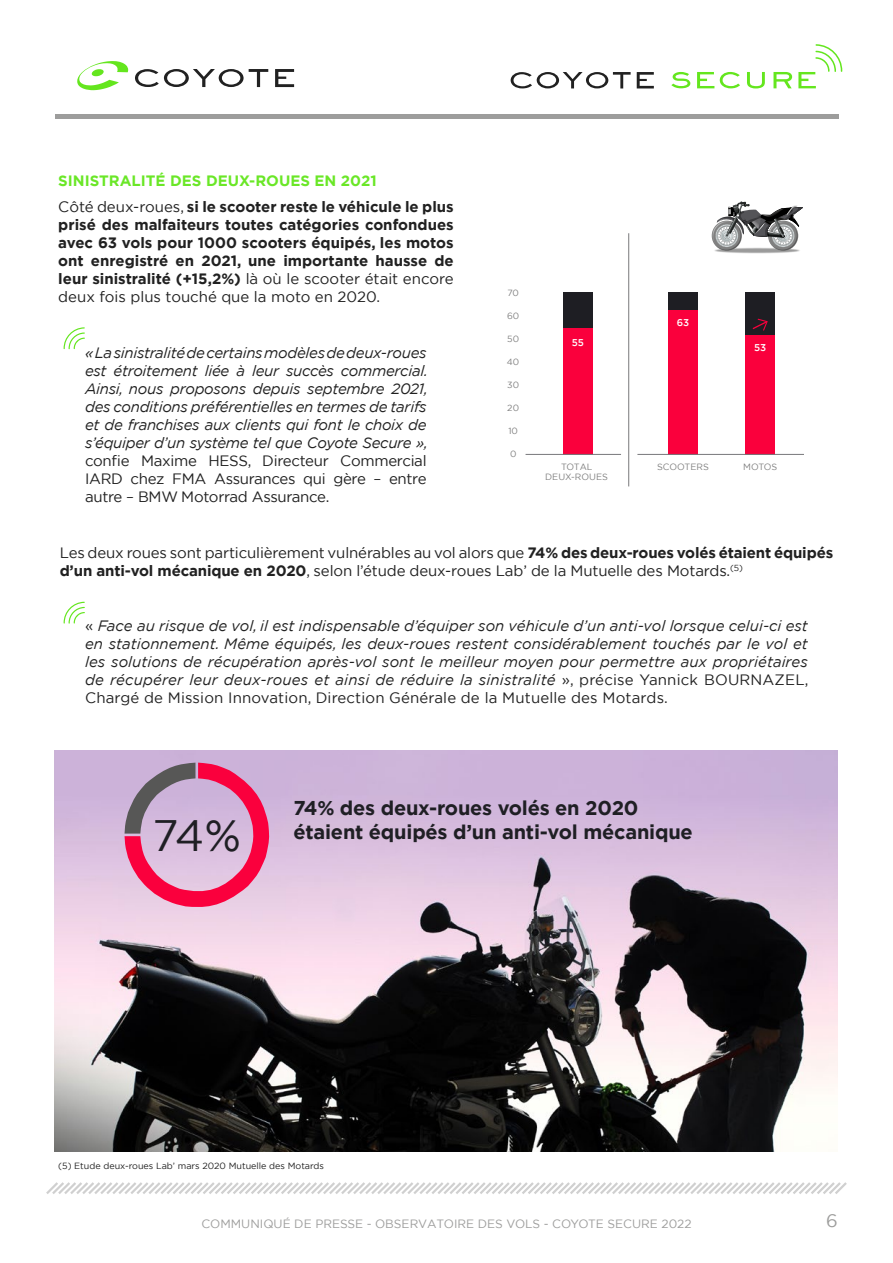
<style>
.page{position:relative;width:893px;height:1263px;background:#fff}
.page>*{position:absolute;margin:0;border:0;box-sizing:border-box;transform-origin:0 0}
.t1{font:700 19.95px/24px "Gotham";letter-spacing:-.01em;color:#1f1f24}
.t2{font:18px "Gotham";color:#9d9d9c}
.t3{font:italic 15px/18px "Gotham";letter-spacing:-.01em;color:#212121;text-align:justify}
.t4{font:700 15px/18px "Gotham";color:#212121}
.t5{font:15px/18px "Gotham";letter-spacing:-.01em;color:#212121}
.t6{font:12px "Gotham";color:#9d9d9c}
.t7{font:500 9.75px "Gotham";color:#fff}
.t8{font:9px "Gotham";color:#212121}
.t9{font:9px/9.9px "Gotham";color:#808080;text-align:center}
.s1{color:#6ae727}
.s2{font-weight:400}
.s3{font-weight:700}
.s4{font-style:normal}
.s5{font-weight:400;font-size:43.95px}
</style>
<div class="page">
<svg style="left:46px;top:1182px;width:801px;height:12px"></svg>
<svg style="left:77px;top:61px;width:51px;height:29px"></svg>
<svg style="left:275px;top:69px;width:19px;height:18px"></svg>
<svg style="left:135px;top:69px;width:133px;height:18px"></svg>
<svg style="left:637px;top:72px;width:17px;height:16px"></svg>
<svg style="left:511px;top:72px;width:120px;height:16px"></svg>
<svg style="left:671px;top:72px;width:19px;height:16px"></svg>
<svg style="left:697px;top:72px;width:17px;height:16px"></svg>
<svg style="left:720px;top:72px;width:20px;height:16px"></svg>
<svg style="left:747px;top:72px;width:18px;height:16px"></svg>
<svg style="left:773px;top:72px;width:19px;height:16px"></svg>
<svg style="left:798px;top:44px;width:44px;height:44px"></svg>
<hr style="left:55px;top:114px;width:783px;height:4px;background:#9d9d9c">
<div style="left:563px;top:292px;width:30px;height:162px;background:#1e1e23"></div>
<div style="left:563px;top:328px;width:30px;height:126px;background:#fa003c"></div>
<div style="left:668px;top:292px;width:30px;height:163px;background:#1e1e23"></div>
<div style="left:668px;top:310px;width:30px;height:145px;background:#fa003c"></div>
<div style="left:745px;top:292px;width:30px;height:163px;background:#1e1e23"></div>
<div style="left:745px;top:335px;width:30px;height:120px;background:#fa003c"></div>
<svg style="left:752px;top:318px;width:16px;height:13px"></svg>
<hr style="left:637px;top:454px;width:167px;height:1px;background:#78787b">
<hr style="left:526px;top:454px;width:95px;height:1px;background:#78787b">
<hr style="left:628px;top:233px;width:1px;height:253px;background:#78787b">
<img style="left:715px;top:251px;width:84px;height:3px">
<svg style="left:712px;top:201px;width:91px;height:50px"></svg>
<img style="left:54px;top:751px;width:784px;height:400px">
<svg style="left:125px;top:763px;width:145px;height:146px;background:#d58baf"></svg>
<svg style="left:63px;top:327px;width:22px;height:22px"></svg>
<svg style="left:63px;top:602px;width:22px;height:22px"></svg>
<p class="t4" style="left:58px;top:167px;width:397px;line-height:26.5px"><span class="s1">SINISTRALITÉ DES DEUX-ROUES EN 2021<br></span><span class="s2">Côté deux-roues,</span> si le scooter reste le véhicule le plus</p>
<p class="t4" style="left:58px;top:216px;width:397px;text-align:justify">prisé des malfaiteurs toutes catégories confondues avec 63 vols pour 1000 scooters équipés, les motos ont enregistré en 2021, une importante hausse de leur sinistralité (+15,2%) <span class="s2">là où le scooter était encore deux fois plus touché que la moto en 2020.</span></p>
<p class="t3" style="left:85px;top:343px;width:344px">« La sinistralité de certains modèles de deux-roues est étroitement liée à leur succès commercial.<br>Ainsi, nous proposons depuis septembre 2021, des conditions préférentielles en termes de tarifs et de franchises aux clients qui font le choix de s’équiper d’un système tel que Coyote Secure »,</p>
<p class="t5" style="left:85px;top:451px;width:343px;text-align:justify">confie Maxime HESS, Directeur Commercial IARD chez FMA Assurances qui gère – entre autre – BMW Motorrad Assurance.</p>
<p class="t9" style="left:507px;top:287px;width:13px">70</p>
<p class="t9" style="left:507px;top:310px;width:14px">60</p>
<p class="t9" style="left:507px;top:333px;width:13px">50</p>
<p class="t9" style="left:507px;top:356px;width:14px">40</p>
<p class="t9" style="left:507px;top:379px;width:13px">30</p>
<p class="t9" style="left:507px;top:402px;width:13px">20</p>
<p class="t9" style="left:508px;top:425px;width:11px">10</p>
<p class="t9" style="left:510px;top:448px;width:8px">0</p>
<p class="t7" style="left:572px;top:336px;width:14px">55</p>
<p class="t9" style="left:545px;top:461px;width:64px">TOTAL<br>DEUX-ROUES</p>
<p class="t7" style="left:677px;top:316px;width:14px">63</p>
<p class="t7" style="left:754px;top:341px;width:14px">53</p>
<p class="t9" style="left:657px;top:461px;width:53px">SCOOTERS</p>
<p class="t9" style="left:743px;top:461px;width:36px">MOTOS</p>
<p class="t5" style="left:60px;top:543px;width:775px">Les deux roues sont particulièrement vulnérables au vol alors que <span class="s3">74% des deux-roues volés étaient équipés d’un anti-vol mécanique en 2020</span>, selon l’étude deux-roues Lab’ de la Mutuelle des Motards.<sup>(5)</sup></p>
<p class="t3" style="left:85px;top:616px;width:725px"><span class="s4">«</span> Face au risque de vol, il est indispensable d’équiper son véhicule d’un anti-vol lorsque celui-ci est en stationnement. Même équipés, les deux-roues restent considérablement touchés par le vol et les solutions de récupération après-vol sont le meilleur moyen pour permettre aux propriétaires de récupérer leur deux-roues et ainsi de réduire la sinistralité <span class="s4">», précise Yannick BOURNAZEL, Chargé de Mission Innovation, Direction Générale de la Mutuelle des Motards.</span></p>
<h1 class="t1" style="left:153px;top:796px;width:542px;text-indent:141px">74% des deux-roues volés en 2020<br><span class="s5">74%</span> étaient équipés d’un anti-vol mécanique</h1>
<p class="t8" style="left:58px;top:1160px;width:267px">(5) Etude deux-roues Lab’ mars 2020 Mutuelle des Motards</p>
<p class="t6" style="left:201px;top:1216px;width:492px">COMMUNIQUÉ DE PRESSE - OBSERVATOIRE DES VOLS - COYOTE SECURE 2022</p>
<p class="t2" style="left:826px;top:1209px;width:13px">6</p>
</div>
